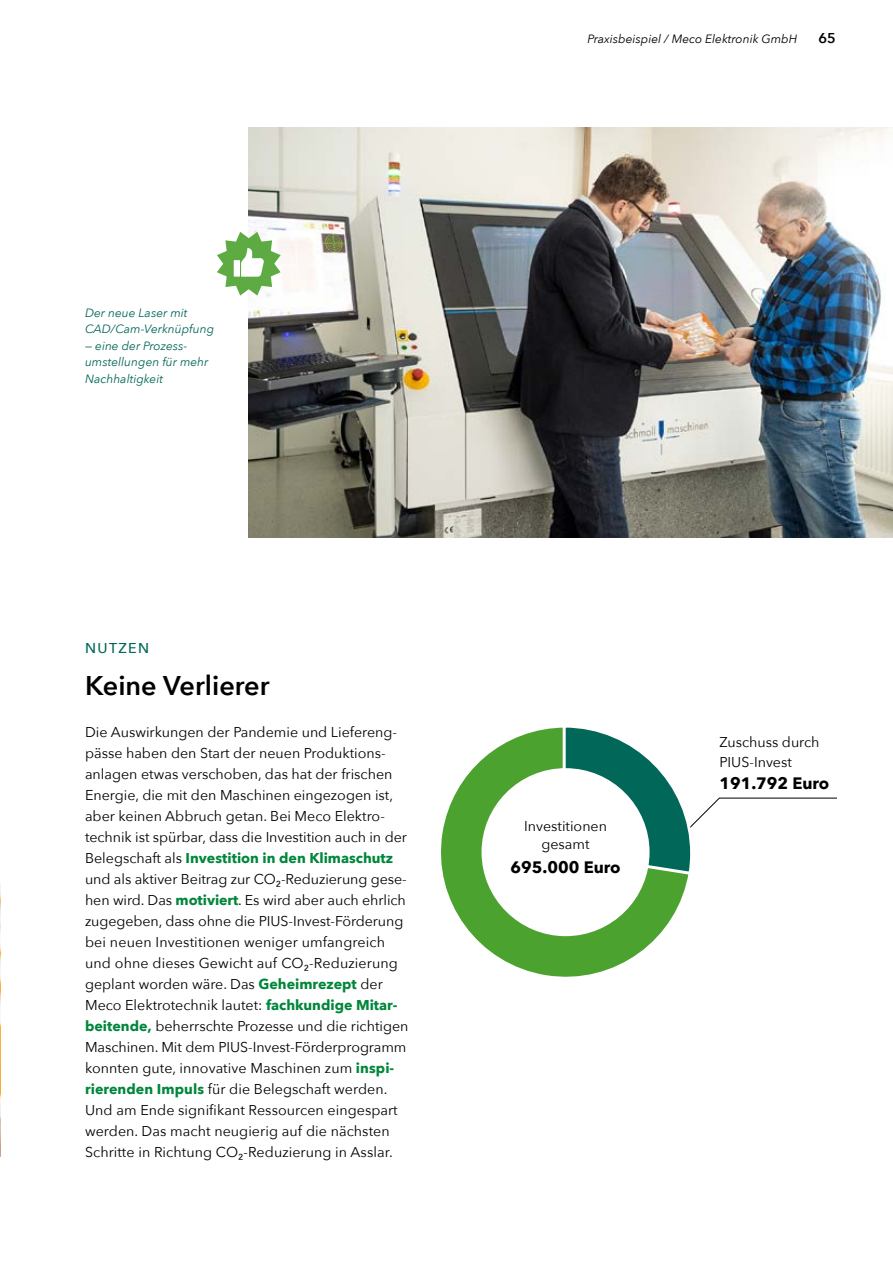
<style>
.page{position:relative;width:893px;height:1263px;background:#fff}
.page>*{position:absolute;margin:0;border:0;box-sizing:border-box;transform-origin:0 0}
.t1{font:600 27px "Avenir Next";color:#000}
.t2{font:700 16.5px "Avenir Next";color:#000}
.t3{font:14.25px/21px "Avenir Next";color:#000}
.t4{font:500 14.25px "Avenir Next";letter-spacing:.1em;color:#006759}
.t5{font:600 14.25px "Avenir Next";color:#000}
.t6{font:italic 12px/16.5px "Avenir Next";color:#006759}
.t7{font:italic 12px "Avenir Next";color:#000}
.s1{font-weight:700;color:#00863b}
</style>
<div class="page">
<img style="left:0;top:884px;width:1px;height:273px">
<svg style="left:441px;top:727px;width:247px;height:250px"></svg>
<svg style="left:561px;top:727px;width:276px;height:150px"></svg>
<div style="left:482px;top:768px;width:168px;height:168px;background:#fff;border-radius:50%"></div>
<img style="left:249px;top:128px;width:644px;height:409px">
<svg style="left:217px;top:232px;width:64px;height:64px"></svg>
<div style="left:234px;top:260px;width:6px;height:17px;background:#fff"></div>
<p class="t7" style="left:587px;top:28px;width:211px">Praxisbeispiel / Meco Elektronik GmbH</p>
<p class="t5" style="left:819px;top:25px;width:19px">65</p>
<p class="t6" style="left:85px;top:304px;width:131px">Der neue Laser mit<br>CAD/Cam-Verknüpfung</p>
<p class="t6" style="left:85px;top:337px;width:125px">— eine der Prozess&shy;umstellungen für mehr<br>Nachhaltigkeit</p>
<p class="t4" style="left:85px;top:635px;width:66px">NUTZEN</p>
<h2 class="t1" style="left:85px;top:662px;width:186px">Keine Verlierer</h2>
<p class="t3" style="left:85px;top:720px;width:323px">Die Auswirkungen der Pandemie und Liefereng&shy;pässe haben den Start der neuen Produktions&shy;anlagen etwas verschoben, das hat der frischen Energie, die mit den Maschinen eingezogen ist, aber keinen Abbruch getan. Bei Meco Elektro&shy;technik ist spürbar, dass die Investition auch in der Belegschaft als <span class="s1">Investition in den Klimaschutz </span>und als aktiver Beitrag zur CO -Reduzierung gese-</p>
<p class="t3" style="left:85px;top:879px;width:322px;line-height:13.5px;text-indent:191px">²<br>hen wird. Das <span class="s1">motiviert</span>. Es wird aber auch ehrlich</p>
<p class="t3" style="left:85px;top:909px;width:320px">zugegeben, dass ohne die PIUS-Invest-Förderung bei neuen Investitionen weniger umfangreich und ohne dieses Gewicht auf CO -Reduzierung</p>
<p class="t3" style="left:85px;top:963px;width:299px;line-height:13.5px;text-indent:219px">²<br>geplant worden wäre. Das <span class="s1">Geheimrezept</span> der</p>
<p class="t3" style="left:85px;top:994px;width:325px">Meco Elektrotechnik lautet: <span class="s1">fachkundige Mitar&shy;beitende,</span> beherrschte Prozesse und die richtigen Maschinen. Mit dem PIUS-Invest-Förderprogramm konnten gute, innovative Maschinen zum <span class="s1">inspi&shy;rierenden Impuls</span> für die Belegschaft werden.<br>Und am Ende signifikant Ressourcen eingespart werden. Das macht neugierig auf die nächsten Schritte in Richtung CO -Reduzierung in Asslar.</p>
<p class="t3" style="left:238px;top:1148px;width:7px">²</p>
<p class="t3" style="left:524px;top:816px;width:84px;line-height:18px;text-align:center">Investitionen gesamt</p>
<p class="t2" style="left:511px;top:853px;width:111px">695.000 Euro</p>
<p class="t3" style="left:719px;top:732px;width:102px;line-height:19.5px">Zuschuss durch<br>PIUS-Invest</p>
<p class="t2" style="left:719px;top:769px;width:111px">191.792 Euro</p>
</div>
